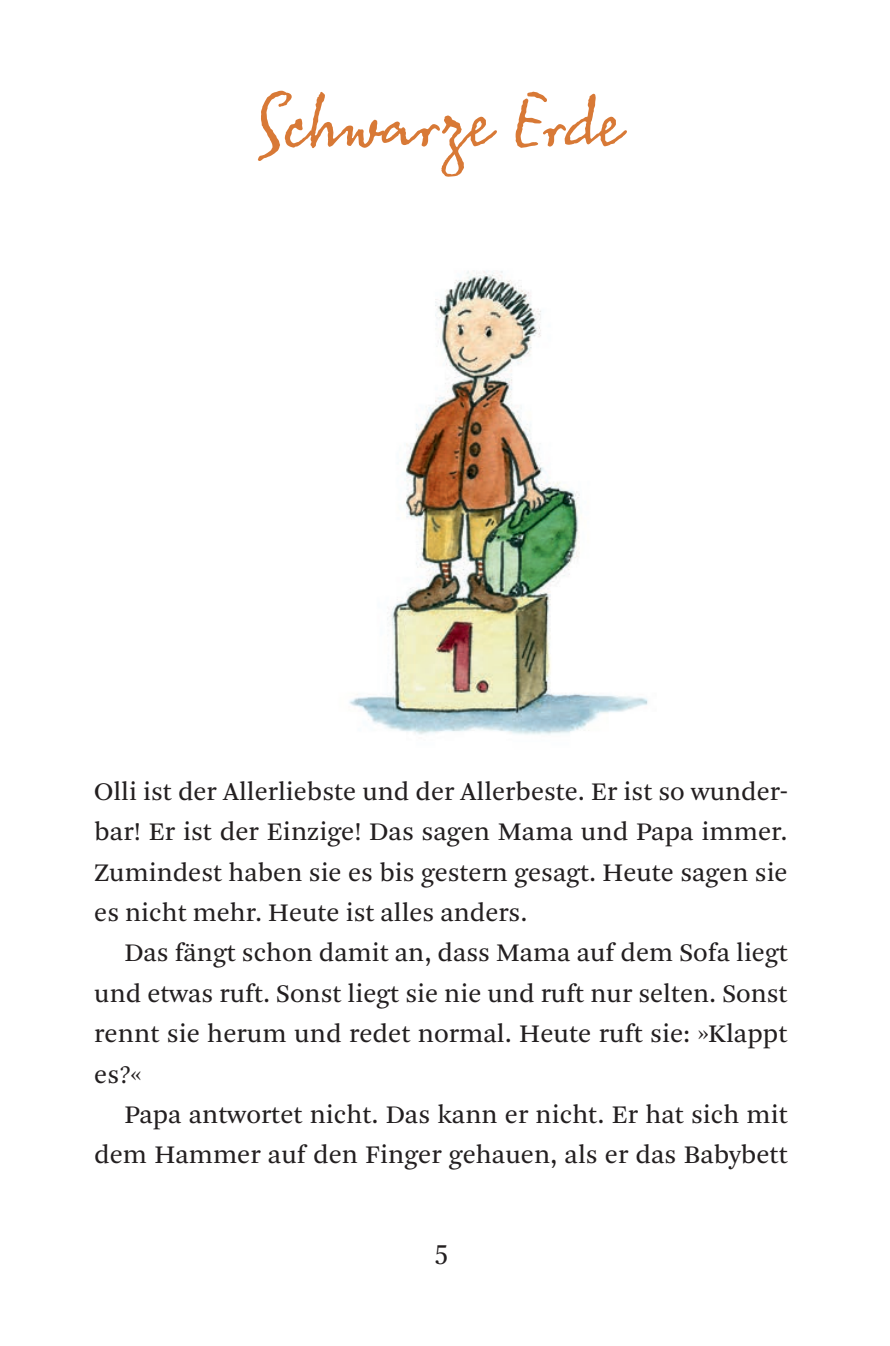
<style>
.page{position:relative;width:890px;height:1346px;background:#fff}
.page>*{position:absolute;margin:0;border:0;box-sizing:border-box;transform-origin:0 0}
.t1{font:72.25px "Sacre Bleu MVB";color:#d87936;scale:.9 1}
.t2{font:27.75px "Arnhem Blond";color:#231f20}
.t3{font:26.5px/40.2px "Arnhem Blond";color:#231f20;text-align:justify}
</style>
<div class="page">
<img style="left:349px;top:270px;width:299px;height:465px">
<h1 class="t1" style="left:257px;top:93px;width:410px">Schwarze Erde</h1>
<p class="t3" style="left:94px;top:773px;width:694px">Olli ist der Allerliebste und der Allerbeste. Er ist so wunder&shy;bar! Er ist der Einzige! Das sagen Mama und Papa immer.<br>Zumindest haben sie es bis gestern gesagt. Heute sagen sie es nicht mehr. Heute ist alles anders.</p>
<p class="t3" style="left:94px;top:935px;width:694px;text-indent:30px">Das fängt schon damit an, dass Mama auf dem Sofa liegt und etwas ruft. Sonst liegt sie nie und ruft nur selten. Sonst rennt sie herum und redet normal. Heute ruft sie: »Klappt es?«</p>
<p class="t3" style="left:94px;top:1096px;width:694px;text-align:right">Papa antwortet nicht. Das kann er nicht. Er hat sich mit dem Hammer auf den Finger gehauen, als er das Babybett</p>
<p class="t2" style="left:433px;top:1238px;width:16px">5</p>
</div>
